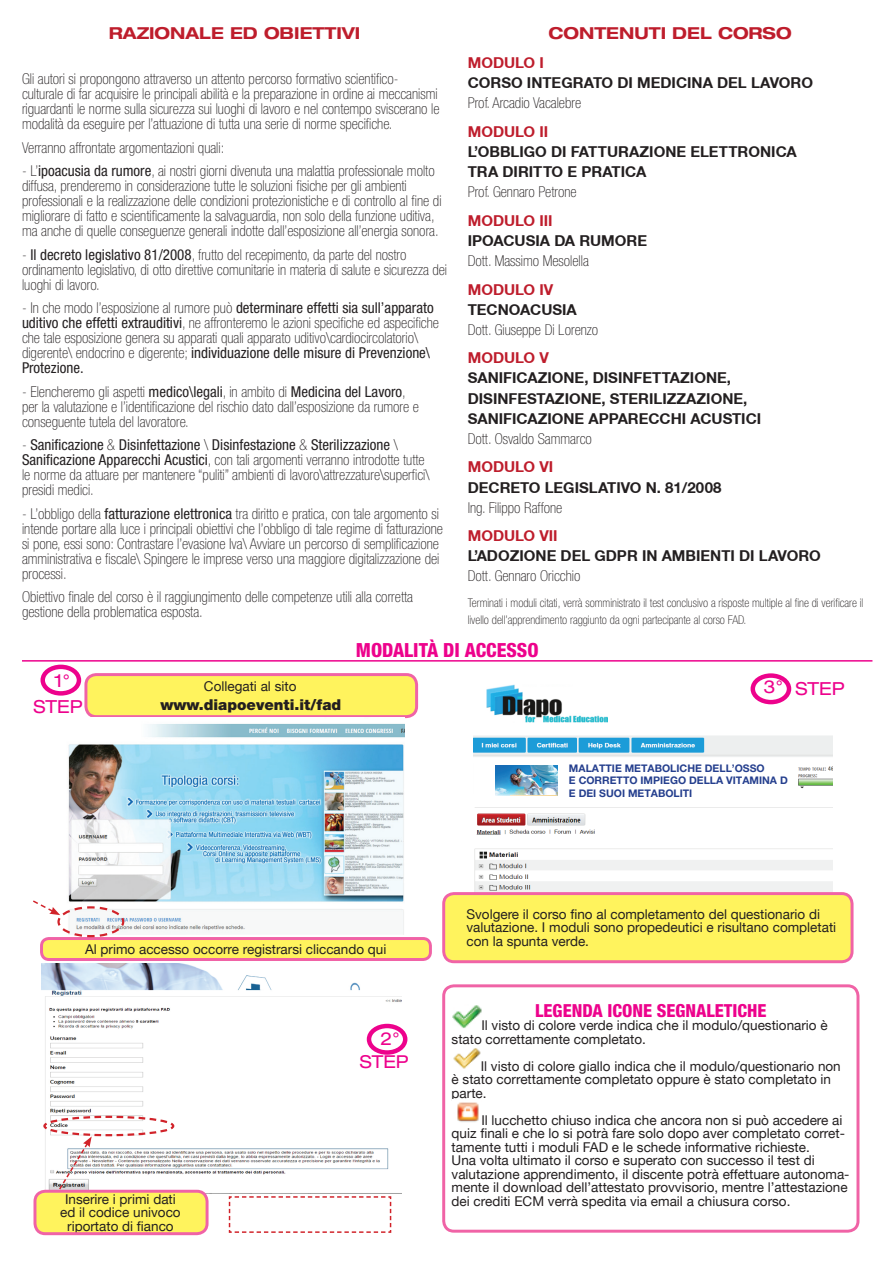
<style>
.page{position:relative;width:893px;height:1263px;background:#fff}
.page>*{position:absolute;margin:0;border:0;box-sizing:border-box;transform-origin:0 0}
.t1{font:800 condensed 19.5px "Helvetica Neue LT Std";color:#ed028c}
.t2{font:800 condensed 18px "Helvetica Neue LT Std";color:#ed028c}
.t3{font:expanded 18px "Helvetica Neue LT Std";color:#ed028c}
.t4{font:expanded 17.85px "Helvetica Neue LT Std";color:#ed028c}
.t5{font:700 expanded 16.5px "Helvetica Neue LT Pro";color:#be1d2c}
.t6{font:100 condensed 15px/15px "Helvetica Neue LT Std";color:#231f20}
.t7{font:700 15px "Helvetica Neue CE";color:#231f20}
.t8{font:100 condensed 15px "Helvetica Neue LT Pro";color:#231f20}
.t9{font:700 15px "Helvetica Neue CE";color:#be1d2c}
.t10{font:900 15px "Helvetica Neue LT Std";color:#231f20}
.t11{font:13.5px/13.5px "Helvetica Neue LT";color:#231f20}
.t12{font:100 condensed 12px/17.1px "Helvetica Neue LT Std";color:#231f20}
.t13{font:700 10.5px/12.6px "Helvetica Neue LT Pro";color:#253f8e}
.s1{font-weight:400}
.s2{font-size:17.85px}
</style>
<div class="page">
<img style="left:473px;top:682px;width:360px;height:210px">
<div style="left:86px;top:675px;width:331px;height:42px;background:#fff35d;border-radius:10px"></div>
<div style="left:84px;top:673px;width:334px;height:45px;border:3px solid #f063a6;border-radius:10px"></div>
<div style="left:42px;top:938px;width:388px;height:21px;background:#fff35d;border-radius:8px"></div>
<div style="left:40px;top:937px;width:392px;height:24px;border:3px solid #f063a6;border-radius:8px"></div>
<img style="left:68px;top:723px;width:337px;height:212px">
<svg style="left:33px;top:899px;width:92px;height:39px"></svg>
<img style="left:42px;top:963px;width:359px;height:228px">
<div style="left:367px;top:1024px;width:40px;height:31px;border:4px solid #ed028c;border-radius:50%"></div>
<div style="left:35px;top:1191px;width:172px;height:43px;background:#fff35d;border-radius:10px"></div>
<div style="left:33px;top:1190px;width:176px;height:45px;border:3px solid #f063a6;border-radius:10px"></div>
<svg style="left:42px;top:1114px;width:133px;height:77px"></svg>
<svg style="left:228px;top:1196px;width:164px;height:37px"></svg>
<div style="left:442px;top:984px;width:417px;height:249px;border:3px solid #f063a6;border-radius:10px"></div>
<img style="left:452px;top:1005px;width:29px;height:23px">
<img style="left:453px;top:1048px;width:28px;height:21px">
<img style="left:457px;top:1102px;width:22px;height:20px">
<div style="left:41px;top:665px;width:40px;height:31px;border:4px solid #ed028c;border-radius:50%"></div>
<img style="left:496px;top:765px;width:61px;height:31px">
<div style="left:444px;top:893px;width:408px;height:69px;background:#fff35d;border-radius:10px"></div>
<div style="left:442px;top:892px;width:411px;height:71px;border:3px solid #f063a6;border-radius:10px"></div>
<div style="left:751px;top:673px;width:40px;height:31px;border:4px solid #ed028c;border-radius:50%"></div>
<hr style="left:22px;top:660px;width:850px;height:2px;background:#ed028c">
<p class="t5" style="left:109px;top:23px;width:253px">RAZIONALE ED OBIETTIVI</p>
<p class="t6" style="left:22px;top:71px;width:419px">Gli autori si propongono attraverso un attento percorso formativo scientifico&shy;culturale di far acquisire le principali abilità e la preparazione in ordine ai meccanismi riguardanti le norme sulla sicurezza sui luoghi di lavoro e nel contempo sviscerano le modalità da eseguire per l’attuazione di tutta una serie di norme specifiche.</p>
<p class="t6" style="left:22px;top:140px;width:204px">Verranno affrontate argomentazioni quali:</p>
<p class="t6" style="left:22px;top:163px;width:421px">- L’<span class="s1">ipoacusia da rumore</span>, ai nostri giorni divenuta una malattia professionale molto diffusa, prenderemo in considerazione tutte le soluzioni fisiche per gli ambienti professionali e la realizzazione delle condizioni protezionistiche e di controllo al fine di migliorare di fatto e scientificamente la salvaguardia, non solo della funzione uditiva, ma anche di quelle conseguenze generali indotte dall’esposizione all’energia sonora.</p>
<p class="t6" style="left:22px;top:247px;width:427px">- <span class="s1">Il decreto legislativo 81/2008</span>, frutto del recepimento, da parte del nostro ordinamento legislativo, di otto direttive comunitarie in materia di salute e sicurezza dei luoghi di lavoro.</p>
<p class="t6" style="left:22px;top:300px;width:418px">- In che modo l’esposizione al rumore può <span class="s1">determinare effetti sia sull’apparato uditivo che effetti extrauditivi</span>, ne affronteremo le azioni specifiche ed aspecifiche che tale esposizione genera su apparati quali apparato uditivo\cardiocircolatorio\ digerente\ endocrino e digerente; <span class="s1">individuazione delle misure di Prevenzione\ Protezione.</span></p>
<p class="t6" style="left:22px;top:384px;width:399px">- Elencheremo gli aspetti <span class="s1">medico\legali</span>, in ambito di <span class="s1">Medicina del Lavoro</span>, per la valutazione e l’identificazione del rischio dato dall’esposizione da rumore e conseguente tutela del lavoratore.</p>
<p class="t6" style="left:22px;top:437px;width:409px">- <span class="s1">Sanificazione</span> &amp; <span class="s1">Disinfettazione</span> \ <span class="s1">Disinfestazione</span> &amp; <span class="s1">Sterilizzazione</span> \ <span class="s1">Sanificazione Apparecchi Acustici</span>, con tali argomenti verranno introdotte tutte le norme da attuare per mantenere “puliti” ambienti di lavoro\attrezzature\superfici\ presidi medici.</p>
<p class="t6" style="left:22px;top:506px;width:422px">- L’obbligo della <span class="s1">fatturazione elettronica</span> tra diritto e pratica, con tale argomento si intende portare alla luce i principali obiettivi che l’obbligo di tale regime di fatturazione si pone, essi sono: Contrastare l’evasione Iva\ Avviare un percorso di semplificazione amministrativa e fiscale\ Spingere le imprese verso una maggiore digitalizzazione dei processi.</p>
<p class="t6" style="left:22px;top:589px;width:392px">Obiettivo finale del corso è il raggiungimento delle competenze utili alla corretta gestione della problematica esposta.</p>
<p class="t5" style="left:549px;top:23px;width:245px">CONTENUTI DEL CORSO</p>
<p class="t9" style="left:468px;top:53px;width:78px">MODULO I</p>
<p class="t7" style="left:468px;top:73px;width:347px">CORSO INTEGRATO DI MEDICINA DEL LAVORO</p>
<p class="t8" style="left:468px;top:95px;width:115px">Prof. Arcadio Vacalebre</p>
<p class="t9" style="left:468px;top:122px;width:82px">MODULO II</p>
<p class="t7" style="left:468px;top:142px;width:53px">L’OBBLIGO</p>
<p class="t7" style="left:551px;top:142px;width:39px">DI FATTURA</p>
<p class="t7" style="left:639px;top:142px;width:20px">ZIONE</p>
<p class="t7" style="left:690px;top:142px;width:21px">ELETTRONICA</p>
<p class="t7" style="left:468px;top:162px;width:12px">TRA</p>
<p class="t7" style="left:502px;top:162px;width:21px">DIRITTO</p>
<p class="t7" style="left:567px;top:162px;width:34px">E PRATICA</p>
<p class="t8" style="left:468px;top:184px;width:110px">Prof. Gennaro Petrone</p>
<p class="t9" style="left:468px;top:211px;width:86px">MODULO III</p>
<p class="t7" style="left:468px;top:231px;width:16px">IPOACUSIA</p>
<p class="t7" style="left:554px;top:231px;width:48px">DA RUMORE</p>
<p class="t8" style="left:468px;top:252px;width:123px">Dott. Massimo Mesolella</p>
<p class="t9" style="left:468px;top:280px;width:87px">MODULO IV</p>
<p class="t7" style="left:468px;top:300px;width:111px">TECNOACUSIA</p>
<p class="t8" style="left:468px;top:321px;width:132px">Dott. Giuseppe Di Lorenzo</p>
<p class="t9" style="left:468px;top:349px;width:83px">MODULO V</p>
<p class="t7" style="left:468px;top:369px;width:20px">SANIFICA</p>
<p class="t7" style="left:538px;top:369px;width:20px">ZIONE</p>
<p class="t7" style="left:584px;top:369px;width:29px">, DISINFETTA</p>
<p class="t7" style="left:680px;top:369px;width:20px">ZIONE</p>
<p class="t7" style="left:727px;top:369px;width:6px">,</p>
<p class="t7" style="left:468px;top:389px;width:21px">DISINFESTA</p>
<p class="t7" style="left:555px;top:389px;width:20px">ZIONE</p>
<p class="t7" style="left:602px;top:389px;width:27px">, STERILI</p>
<p class="t7" style="left:667px;top:389px;width:50px">ZZAZIONE</p>
<p class="t7" style="left:743px;top:389px;width:6px">,</p>
<p class="t7" style="left:468px;top:409px;width:20px">SANIFICA</p>
<p class="t7" style="left:538px;top:409px;width:20px">ZIONE</p>
<p class="t7" style="left:588px;top:409px;width:22px">APPARECC</p>
<p class="t7" style="left:671px;top:409px;width:40px">HI ACUSTICI</p>
<p class="t8" style="left:468px;top:430px;width:126px">Dott. Osvaldo Sammarco</p>
<p class="t9" style="left:468px;top:458px;width:87px">MODULO VI</p>
<p class="t7" style="left:468px;top:478px;width:255px">DECRETO LEGISLATIVO N. 81/2008</p>
<p class="t8" style="left:468px;top:499px;width:96px">Ing. Filippo Raffone</p>
<p class="t9" style="left:468px;top:527px;width:91px">MODULO VII</p>
<p class="t7" style="left:468px;top:547px;width:21px">L’ADO</p>
<p class="t7" style="left:510px;top:547px;width:20px">ZIONE</p>
<p class="t7" style="left:561px;top:547px;width:11px">DEL</p>
<p class="t7" style="left:594px;top:547px;width:111px">GDPR IN AMBIENTI</p>
<p class="t7" style="left:739px;top:547px;width:31px">DI LAVORO</p>
<p class="t8" style="left:468px;top:568px;width:114px">Dott. Gennaro Oricchio</p>
<p class="t12" style="left:468px;top:594px;width:397px">Terminati i moduli citati, verrà somministrato il test conclusivo a risposte multiple al fine di verificare il livello dell’apprendimento raggiunto da ogni partecipante al corso fad.</p>
<p class="t4" style="left:55px;top:670px;width:17px">1°</p>
<p class="t3" style="left:34px;top:696px;width:51px">STEP</p>
<p class="t11" style="left:204px;top:679px;width:94px">Collegati al sito</p>
<p class="t10" style="left:160px;top:696px;width:182px">www.diapoeventi.it/fad</p>
<h1 class="t1" style="left:356px;top:638px;width:184px">MODALITà DI ACCESSO</h1>
<p class="t3" style="left:764px;top:677px;width:82px"><span class="s2">3°</span> STEP</p>
<p class="t13" style="left:569px;top:761px;width:220px">MALATTIE METABOLICHE DELL’OSSO<br>E CORRETTO IMPIEGO DELLA VITAMINA D<br>E DEI SUOI METABOLITI</p>
<p class="t11" style="left:85px;top:942px;width:303px">Al primo accesso occorre registrarsi cliccando qui</p>
<p class="t4" style="left:380px;top:1028px;width:21px">2°</p>
<p class="t11" style="left:60px;top:1192px;width:122px;text-align:center">Inserire i primi dati ed il codice univoco riportato di fianco</p>
<p class="t4" style="left:360px;top:1051px;width:50px">STEP</p>
<p class="t11" style="left:466px;top:907px;width:371px">Svolgere il corso fino al completamento del questionario di valutazione. I moduli sono propedeutici e risultano completati con la spunta verde.</p>
<p class="t2" style="left:535px;top:999px;width:233px">LEGENDA ICONE SEGNALETICHE</p>
<p class="t11" style="left:452px;top:1018px;width:377px;text-indent:30px">Il visto di colore verde indica che il modulo/questionario è stato correttamente completato.</p>
<p class="t11" style="left:452px;top:1059px;width:391px;text-indent:29px">Il visto di colore giallo indica che il modulo/questionario non è stato correttamente completato oppure è stato completato in parte.</p>
<p class="t11" style="left:452px;top:1113px;width:399px;text-indent:30px">Il lucchetto chiuso indica che ancora non si può accedere ai quiz finali e che lo si potrà fare solo dopo aver completato corret&shy;tamente tutti i moduli FAD e le schede informative richieste.<br>Una volta ultimato il corso e superato con successo il test di valutazione apprendimento, il discente potrà effettuare autonoma&shy;mente il download dell’attestato provvisorio, mentre l’attestazione dei crediti ECM verrà spedita via email a chiusura corso.</p>
</div>
